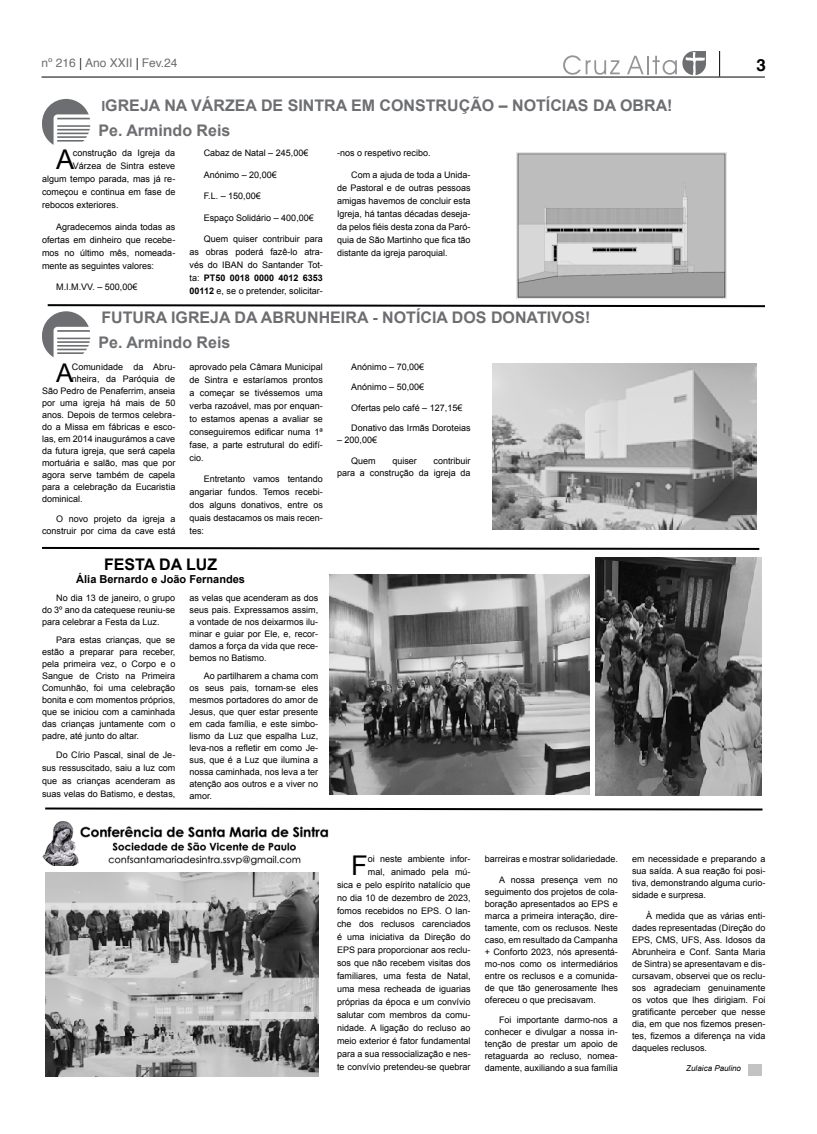
<style>
.page{position:relative;width:817px;height:1134px;background:#fff}
.page>*{position:absolute;margin:0;border:0;box-sizing:border-box;transform-origin:0 0}
.t1{font:27.2px "Arial";color:#000}
.t2{font:25.8px "Arial";color:#000}
.t3{font:700 17px "Helvetica";color:#000}
.t4{font:700 16px/25px "Arial";color:#6d6e71}
.t5{font:700 16px "Arial";color:#000}
.t6{font:12px "Helvetica";color:#6d6e71}
.t7{font:700 11px "Arial";color:#000}
.t8{font:9px/12px "Arial";color:#000;text-align:justify}
.t9{font:italic 8px "Arial";color:#000}
.s1{font-family:"Minion Pro";color:#000}
.s2{font-size:14px}
.s3{font-weight:700}
</style>
<div class="page">
<svg style="left:719px;top:51px;width:1px;height:26px"></svg>
<hr style="left:42px;top:77px;width:722px;height:1px;background:#000">
<svg style="left:563px;top:55px;width:56px;height:20px"></svg>
<svg style="left:627px;top:56px;width:49px;height:19px"></svg>
<svg style="left:682px;top:51px;width:23px;height:26px"></svg>
<div style="left:748px;top:1064px;width:14px;height:12px;background:#c3c3c3"></div>
<svg style="left:42px;top:99px;width:48px;height:46px"></svg>
<img style="left:516px;top:153px;width:210px;height:145px">
<img style="left:492px;top:363px;width:264px;height:167px">
<svg style="left:42px;top:304px;width:723px;height:53px"></svg>
<svg style="left:42px;top:546px;width:718px;height:4px"></svg>
<img style="left:330px;top:574px;width:259px;height:220px">
<img style="left:595px;top:558px;width:166px;height:238px">
<svg style="left:45px;top:807px;width:718px;height:4px"></svg>
<img style="left:42px;top:821px;width:287px;height:44px">
<img style="left:45px;top:873px;width:273px;height:203px">
<h3 class="t6" style="left:42px;top:54px;width:137px">nº 216 <span class="s1">|</span> Ano XXII <span class="s1">|</span> Fev.24</h3>
<h3 class="t3" style="left:756px;top:55px;width:11px">3</h3>
<h3 class="t4" style="left:98px;top:93px;width:575px"><span class="s2">I</span>GREJA NA VÁRZEA DE SINTRA EM CONSTRUÇÃO – NOTÍCIAS DA OBRA!<br>Pe. Armindo Reis</h3>
<h1 class="t1" style="left:56px;top:142px;width:20px">A</h1>
<p class="t8" style="left:73px;top:147px;width:104px">construção da Igreja da</p>
<p class="t8" style="left:204px;top:147px;width:106px">Cabaz de Natal – 245,00€</p>
<p class="t8" style="left:204px;top:169px;width:75px">Anónimo – 20,00€</p>
<p class="t8" style="left:204px;top:190px;width:59px">F.L. – 150,00€</p>
<p class="t8" style="left:204px;top:212px;width:112px">Espaço Solidário – 400,00€</p>
<p class="t8" style="left:189px;top:233px;width:135px;line-height:13px;text-indent:14px">Quem quiser contribuir para as obras poderá fazê-lo atra&shy;vés do IBAN do Santander Tot&shy;ta: <span class="s3">PT50 0018 0000 4012 6353<br>00112</span> e, se o pretender, solicitar-</p>
<p class="t8" style="left:337px;top:147px;width:95px">-nos o respetivo recibo.</p>
<p class="t8" style="left:337px;top:168px;width:135px;line-height:13px;text-indent:14px">Com a ajuda de toda a Unida&shy;de Pastoral e de outras pessoas amigas havemos de concluir esta Igreja, há tantas décadas deseja&shy;da pelos fiéis desta zona da Paró&shy;quia de São Martinho que fica tão distante da igreja paroquial.</p>
<p class="t8" style="left:73px;top:160px;width:104px">Várzea de Sintra esteve</p>
<p class="t8" style="left:42px;top:173px;width:135px">algum tempo parada, mas já re-</p>
<p class="t8" style="left:42px;top:186px;width:135px">começou e continua em fase de</p>
<p class="t8" style="left:42px;top:199px;width:78px">rebocos exteriores.</p>
<p class="t8" style="left:42px;top:220px;width:135px;line-height:13px;text-indent:14px">Agradecemos ainda todas as ofertas em dinheiro que recebe&shy;mos no último mês, nomeada&shy;mente as seguintes valores:</p>
<p class="t8" style="left:56px;top:281px;width:83px">M.I.M.VV. – 500,00€</p>
<h3 class="t4" style="left:98px;top:305px;width:493px">FUTURA IGREJA DA ABRUNHEIRA - NOTÍCIA DOS DONATIVOS!<br>Pe. Armindo Reis</h3>
<h2 class="t2" style="left:56px;top:356px;width:19px">A</h2>
<p class="t8" style="left:72px;top:361px;width:105px">Comunidade da Abru-</p>
<p class="t8" style="left:72px;top:373px;width:105px">nheira, da Paróquia de</p>
<p class="t8" style="left:42px;top:385px;width:135px">São Pedro de Penaferrim, anseia</p>
<p class="t8" style="left:42px;top:397px;width:135px">por uma igreja há mais de 50</p>
<p class="t8" style="left:42px;top:409px;width:135px">anos. Depois de termos celebra-</p>
<p class="t8" style="left:42px;top:421px;width:135px">do a Missa em fábricas e esco-</p>
<p class="t8" style="left:42px;top:433px;width:135px">las, em 2014 inaugurámos a cave</p>
<p class="t8" style="left:42px;top:445px;width:135px">da futura igreja, que será capela</p>
<p class="t8" style="left:42px;top:457px;width:135px">mortuária e salão, mas que por</p>
<p class="t8" style="left:42px;top:469px;width:135px">agora serve também de capela</p>
<p class="t8" style="left:42px;top:481px;width:135px">para a celebração da Eucaristia</p>
<p class="t8" style="left:42px;top:493px;width:42px">dominical.</p>
<p class="t8" style="left:42px;top:513px;width:135px;text-align:right">O novo projeto da igreja a construir por cima da cave está</p>
<p class="t8" style="left:189px;top:360px;width:135px;line-height:13px">aprovado pela Câmara Municipal de Sintra e estaríamos prontos a começar se tivéssemos uma verba razoável, mas por enquan&shy;to estamos apenas a avaliar se conseguiremos edificar numa 1ª fase, a parte estrutural do edifí&shy;cio.</p>
<p class="t8" style="left:189px;top:473px;width:135px;line-height:13px;text-indent:14px">Entretanto vamos tentando angariar fundos. Temos recebi&shy;dos alguns donativos, entre os quais destacamos os mais recen&shy;tes:</p>
<h3 class="t5" style="left:104px;top:553px;width:115px">FESTA DA LUZ</h3>
<p class="t7" style="left:76px;top:572px;width:170px">Ália Bernardo e João Fernandes</p>
<p class="t8" style="left:42px;top:592px;width:135px;text-indent:14px">No dia 13 de janeiro, o grupo do 3º ano da catequese reuniu-se para celebrar a Festa da Luz.</p>
<p class="t8" style="left:42px;top:634px;width:135px;text-indent:14px">Para estas crianças, que se estão a preparar para receber, pela primeira vez, o Corpo e o Sangue de Cristo na Primeira Comunhão, foi uma celebração bonita e com momentos próprios, que se iniciou com a caminhada das crianças juntamente com o padre, até junto do altar.</p>
<p class="t8" style="left:42px;top:748px;width:135px;line-height:13px;text-indent:14px">Do Círio Pascal, sinal de Je&shy;sus ressuscitado, saiu a luz com que as crianças acenderam as suas velas do Batismo, e destas,</p>
<p class="t8" style="left:189px;top:592px;width:130px">as velas que acenderam as dos seus pais. Expressamos assim, a vontade de nos deixarmos ilu&shy;minar e guiar por Ele, e, recor&shy;damos a força da vida que rece&shy;bemos no Batismo.</p>
<p class="t8" style="left:189px;top:670px;width:130px;text-indent:14px">Ao partilharem a chama com os seus pais, tornam-se eles mesmos portadores do amor de Jesus, que quer estar presente em cada família, e este simbo&shy;lismo da Luz que espalha Luz, leva-nos a refletir em como Je&shy;sus, que é a Luz que ilumina a nossa caminhada, nos leva a ter atenção aos outros e a viver no amor.</p>
<p class="t8" style="left:351px;top:361px;width:75px">Anónimo – 70,00€</p>
<p class="t8" style="left:351px;top:381px;width:75px">Anónimo – 50,00€</p>
<p class="t8" style="left:351px;top:402px;width:113px">Ofertas pelo café – 127,15€</p>
<p class="t8" style="left:351px;top:422px;width:121px">Donativo das Irmãs Doroteias</p>
<p class="t8" style="left:337px;top:434px;width:42px">– 200,00€</p>
<p class="t8" style="left:351px;top:455px;width:26px">Quem</p>
<p class="t8" style="left:392px;top:455px;width:26px">quiser</p>
<p class="t8" style="left:337px;top:455px;width:135px;text-align:right">contribuir<br>para a construção da igreja da</p>
<p class="t8" style="left:337px;top:853px;width:135px;line-height:13px;text-align:right">oi neste ambiente infor-<br>mal, animado pela mú-<br>sica e pelo espírito natalício que no dia 10 de dezembro de 2023, fomos recebidos no EPS. O lan&shy;che dos reclusos carenciados é uma iniciativa da Direção do<br>EPS para proporcionar aos reclu&shy;sos que não recebem visitas dos familiares, uma festa de Natal, uma mesa recheada de iguarias próprias da época e um convívio salutar com membros da comu&shy;nidade. A ligação do recluso ao meio exterior é fator fundamental para a sua ressocialização e nes&shy;te convívio pretendeu-se quebrar</p>
<p class="t8" style="left:484px;top:853px;width:134px">barreiras e mostrar solidariedade.</p>
<h1 class="t1" style="left:351px;top:848px;width:18px">F</h1>
<p class="t8" style="left:484px;top:873px;width:134px;text-indent:14px">A nossa presença vem no seguimento dos projetos de cola&shy;boração apresentados ao EPS e marca a primeira interação, dire&shy;tamente, com os reclusos. Neste caso, em resultado da Campanha + Conforto 2023, nós apresentá&shy;mo-nos como os intermediários entre os reclusos e a comunida&shy;de que tão generosamente lhes ofereceu o que precisavam.</p>
<p class="t8" style="left:484px;top:1014px;width:134px;text-indent:14px">Foi importante darmo-nos a conhecer e divulgar a nossa in&shy;tenção de prestar um apoio de retaguarda ao recluso, nomea&shy;damente, auxiliando a sua família</p>
<p class="t8" style="left:632px;top:853px;width:135px">em necessidade e preparando a sua saída. A sua reação foi posi&shy;tiva, demonstrando alguma curio&shy;sidade e surpresa.</p>
<p class="t8" style="left:632px;top:909px;width:135px;text-indent:14px">À medida que as várias enti&shy;dades representadas (Direção do EPS, CMS, UFS, Ass. Idosos da Abrunheira e Conf. Santa Maria de Sintra) se apresentavam e dis&shy;cursavam, observei que os reclu&shy;sos agradeciam genuinamente os votos que lhes dirigiam. Foi gratificante perceber que nesse dia, em que nos fizemos presen&shy;tes, fizemos a diferença na vida daqueles reclusos.</p>
<p class="t9" style="left:686px;top:1063px;width:56px">Zulaica Paulino</p>
</div>
